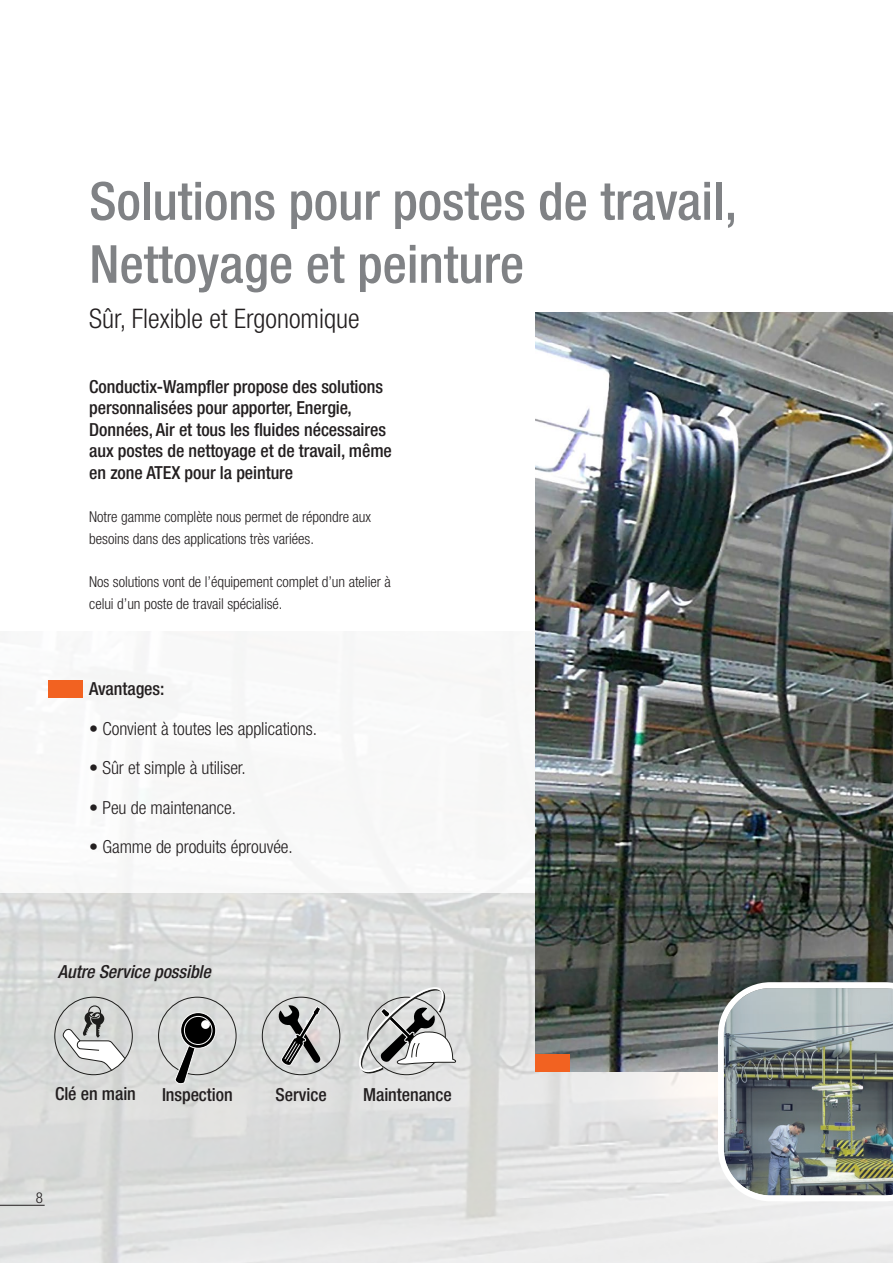
<style>
.page{position:relative;width:893px;height:1263px;background:#fff}
.page>*{position:absolute;margin:0;border:0;box-sizing:border-box;transform-origin:0 0}
.Heading{font:500 condensed 52.5px "Helvetica Neue LT";color:#808285}
.Heading-2{font:300 condensed 27px "Helvetica Neue LT";color:#231f20}
.body{font:500 condensed 18px/21.6px "Helvetica Neue LT";letter-spacing:-.005em;color:#231f20}
.t1{font:300 condensed 18px "Helvetica Neue LT";letter-spacing:-.005em;color:#231f20}
.t2{font:italic 500 condensed 18px "Helvetica Neue LT";letter-spacing:-.005em;color:#231f20}
.body-2{font:300 condensed 15px/21.6px "Helvetica Neue LT";letter-spacing:-.005em;color:#231f20}
</style>
<div class="page">
<img style="left:0;top:893px;width:893px;height:370px">
<div style="left:0;top:622px;width:893px;height:271px;background:#f8f8f8"></div>
<div style="left:49px;top:681px;width:34px;height:17px;background:#f26221"></div>
<img style="left:536px;top:313px;width:357px;height:758px">
<img style="left:718px;top:982px;width:175px;height:219px">
<div style="left:536px;top:1054px;width:34px;height:17px;background:#f26221"></div>
<div style="left:54px;top:997px;width:79px;height:78px;border:1px solid #1d1d1b;border-radius:50%"></div>
<svg style="left:62px;top:1005px;width:64px;height:67px"></svg>
<svg style="left:174px;top:1037px;width:24px;height:47px"></svg>
<svg style="left:181px;top:1012px;width:35px;height:36px"></svg>
<div style="left:180px;top:1012px;width:36px;height:37px;border:1px solid #fff;border-radius:50%"></div>
<div style="left:184px;top:1016px;width:28px;height:28px;background:#000;border-radius:50%"></div>
<div style="left:184px;top:1016px;width:28px;height:29px;border:1px solid #fff;border-radius:50%"></div>
<div style="left:201px;top:1020px;width:9px;height:9px;background:#fff;border-radius:50%"></div>
<div style="left:262px;top:997px;width:78px;height:78px;border:1px solid #1d1d1b;border-radius:50%"></div>
<svg style="left:278px;top:1005px;width:43px;height:61px;background:#949494"></svg>
<svg style="left:359px;top:987px;width:97px;height:87px"></svg>
<hr style="left:0;top:1205px;width:45px;height:1px;background:#231f20">
<p class="Heading" style="left:89px;top:170px;width:649px">Solutions pour postes de travail,</p>
<p class="Heading" style="left:89px;top:233px;width:436px">Nettoyage et peinture</p>
<p class="Heading-2" style="left:89px;top:303px;width:272px">Sûr, Flexible et Ergonomique</p>
<p class="body" style="left:89px;top:375px;width:304px">Conductix-Wampfler propose des solutions personnalisées pour apporter, Energie, Données, Air et tous les fluides nécessaires aux postes de nettoyage et de travail, même en zone ATEX pour la peinture</p>
<p class="body-2" style="left:89px;top:506px;width:283px">Notre gamme complète nous permet de répondre aux besoins dans des applications très variées.</p>
<p class="body-2" style="left:89px;top:571px;width:303px">Nos solutions vont de l’équipement complet d’un atelier à celui d’un poste de travail spécialisé.</p>
<p class="body" style="left:89px;top:678px;width:77px">Avantages:</p>
<p class="t1" style="left:89px;top:718px;width:229px">• Convient à toutes les applications.</p>
<p class="t1" style="left:89px;top:758px;width:158px">• Sûr et simple à utiliser.</p>
<p class="t1" style="left:89px;top:797px;width:148px">• Peu de maintenance.</p>
<p class="t1" style="left:89px;top:837px;width:205px">• Gamme de produits éprouvée.</p>
<p class="t2" style="left:58px;top:961px;width:154px">Autre Service possible</p>
<p class="body" style="left:55px;top:1083px;width:82px">Clé en main</p>
<p class="body" style="left:162px;top:1083px;width:72px">Inspection</p>
<p class="body" style="left:275px;top:1083px;width:53px">Service</p>
<p class="body" style="left:363px;top:1083px;width:90px">Maintenance</p>
<p class="body-2" style="left:36px;top:1187px;width:9px">8</p>
</div>
